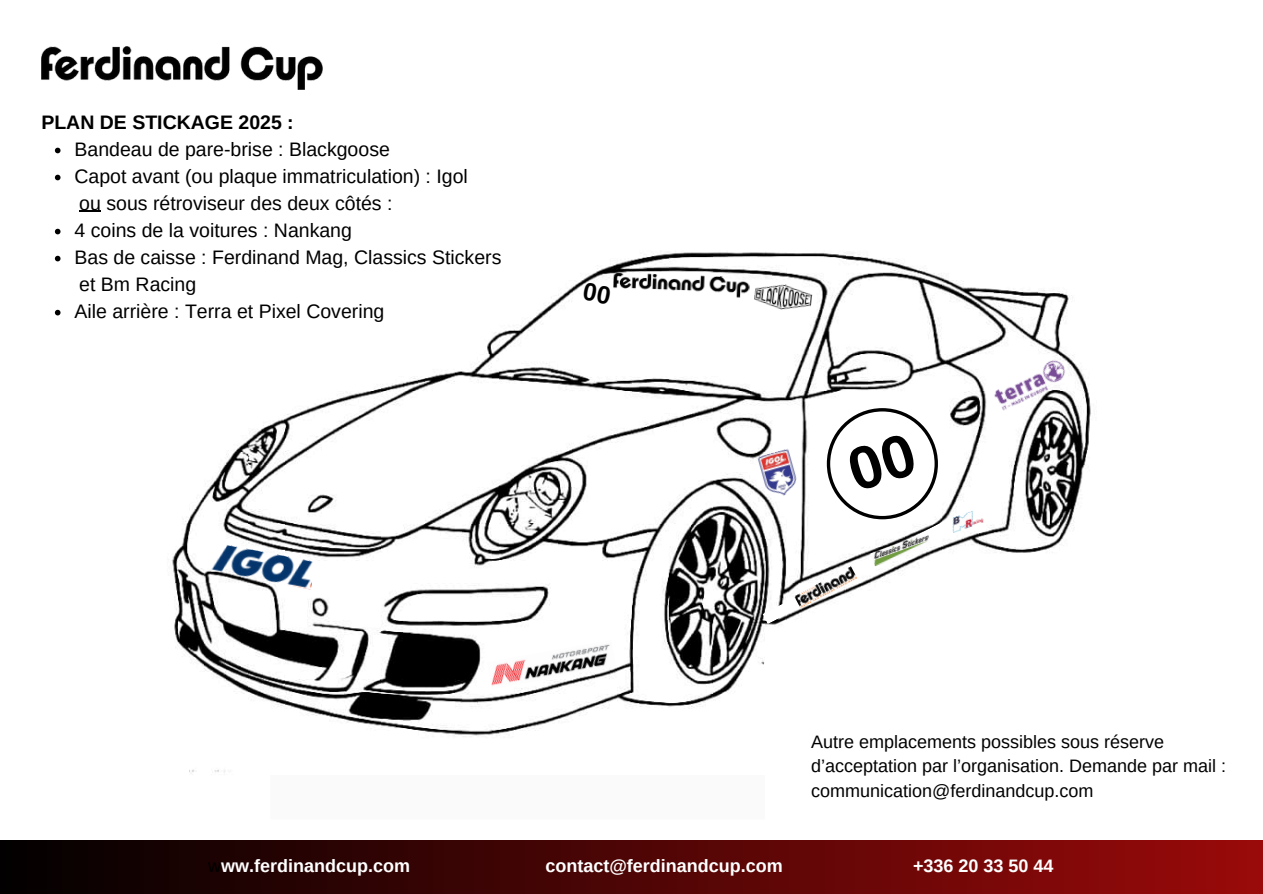
<style>
.page{position:relative;width:1263px;height:894px;background:#fff}
.page>*{position:absolute;margin:0;border:0;box-sizing:border-box;transform-origin:0 0}
.t1{font:19.5px "Arimo";color:#000}
.t2{font:700 19.5px "Arimo";color:#000}
.t3{font:18px/24.8px "Arimo";color:#000}
.t4{font:700 18px "Arimo";color:#fff}
.s1{font-weight:400;color:#000}
</style>
<div class="page">
<img style="left:172px;top:252px;width:919px;height:521px">
<img style="left:753px;top:281px;width:60px;height:33px">
<img style="left:613px;top:272px;width:137px;height:26px">
<img style="left:984px;top:350px;width:95px;height:73px">
<img style="left:752px;top:446px;width:10px;height:55px">
<img style="left:984px;top:505px;width:7px;height:28px">
<img style="left:208px;top:542px;width:108px;height:47px">
<img style="left:487px;top:639px;width:129px;height:49px">
<img style="left:41px;top:46px;width:282px;height:43px">
<svg style="left:55px;top:148px;width:6px;height:5px"></svg>
<svg style="left:55px;top:175px;width:6px;height:5px"></svg>
<svg style="left:79px;top:211px;width:22px;height:1px"></svg>
<svg style="left:55px;top:229px;width:6px;height:5px"></svg>
<svg style="left:55px;top:256px;width:6px;height:5px"></svg>
<svg style="left:55px;top:310px;width:6px;height:5px"></svg>
<div style="left:0;top:840px;width:1263px;height:53px;background:linear-gradient(to right,#020000,#9a0a0a)"></div>
<svg style="left:583px;top:282px;width:28px;height:22px"></svg>
<svg style="left:762px;top:408px;width:222px;height:216px"></svg>
<p class="t2" style="left:41px;top:111px;width:254px">PLAN DE STICKAGE 2025 :</p>
<p class="t1" style="left:75px;top:138px;width:317px">Bandeau de pare-brise : Blackgoose</p>
<p class="t1" style="left:75px;top:165px;width:395px">Capot avant (ou plaque immatriculation) : Igol</p>
<p class="t1" style="left:79px;top:192px;width:315px">ou sous rétroviseur des deux côtés :</p>
<p class="t1" style="left:75px;top:219px;width:279px">4 coins de la voitures : Nankang</p>
<p class="t1" style="left:75px;top:246px;width:428px">Bas de caisse : Ferdinand Mag, Classics Stickers</p>
<p class="t1" style="left:79px;top:273px;width:119px">et Bm Racing</p>
<p class="t1" style="left:75px;top:300px;width:311px">Aile arrière : Terra et Pixel Covering</p>
<p class="t3" style="left:811px;top:728px;width:416px">Autre emplacements possibles sous réserve d’acceptation par l’organisation. Demande par mail :</p>
<p class="t3" style="left:811px;top:778px;width:284px">communication@ferdinandcup.com</p>
<p class="t4" style="left:208px;top:855px;width:203px"><span class="s1">w</span>ww.ferdinandcup.com</p>
<p class="t4" style="left:545px;top:855px;width:239px">contact@ferdinandcup.com</p>
<p class="t4" style="left:913px;top:855px;width:142px">+336 20 33 50 44</p>
</div>
